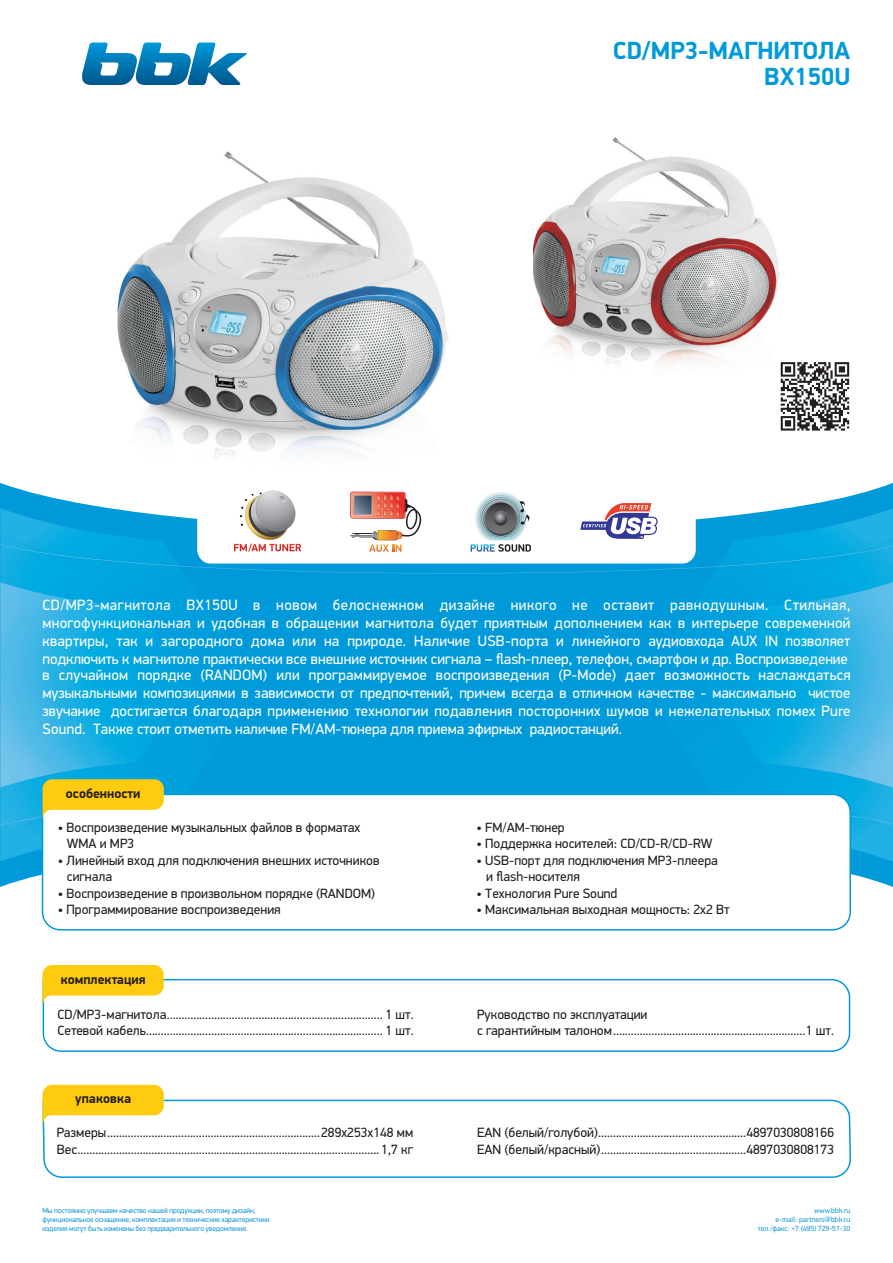
<style>
.page{position:relative;width:893px;height:1263px;background:#fff}
.page>*{position:absolute;margin:0;border:0;box-sizing:border-box;transform-origin:0 0}
.t1{font:700 24.9px/25.5px "PF Din Display Pro";color:#009ada;text-align:right}
.t2{font:15px/18px "PF Din Display Pro";color:#fff;text-align:justify}
.t3{font:13.5px/16.5px "PF Din Display Pro";color:#231f20}
.t4{font:700 13.5px "PF Din Display Pro";color:#231f20}
.t5{font:7.5px/9px "PF Din Display Pro";letter-spacing:-.02em;color:#1c9ad6}
.t6{font:7.5px/9px "PF Din Display Pro";color:#1c9ad6;text-align:right}
</style>
<div class="page">
<div style="left:0;top:483px;width:893px;height:404px;background:#009ada"></div>
<img style="left:0;top:508px;width:315px;height:75px">
<img style="left:0;top:545px;width:225px;height:32px">
<img style="left:104px;top:553px;width:75px;height:13px">
<div style="left:0;top:583px;width:315px;height:278px;background:#009ada"></div>
<div style="left:0;top:577px;width:256px;height:258px;background:#009fdc"></div>
<img style="left:0;top:534px;width:104px;height:35px">
<img style="left:0;top:582px;width:136px;height:197px">
<img style="left:104px;top:569px;width:48px;height:8px">
<div style="left:191px;top:583px;width:67px;height:54px;background:#009ada"></div>
<img style="left:0;top:534px;width:49px;height:10px">
<img style="left:0;top:544px;width:51px;height:10px">
<img style="left:851px;top:823px;width:42px;height:38px">
<img style="left:862px;top:823px;width:31px;height:8px">
<img style="left:868px;top:824px;width:24px;height:5px">
<div style="left:586px;top:594px;width:56px;height:185px;background:#009ada"></div>
<div style="left:642px;top:573px;width:31px;height:206px;background:#009ada"></div>
<img style="left:718px;top:788px;width:175px;height:35px">
<img style="left:642px;top:586px;width:31px;height:8px">
<img style="left:643px;top:587px;width:30px;height:50px">
<div style="left:673px;top:573px;width:220px;height:215px;background:#009fdc"></div>
<img style="left:762px;top:582px;width:131px;height:206px">
<img style="left:851px;top:803px;width:11px;height:15px">
<svg style="left:859px;top:817px;width:9px;height:2px"></svg>
<img style="left:866px;top:818px;width:27px;height:6px">
<svg style="left:82px;top:42px;width:165px;height:43px"></svg>
<svg style="left:43px;top:979px;width:807px;height:73px"></svg>
<svg style="left:43px;top:965px;width:121px;height:40px"></svg>
<svg style="left:42px;top:794px;width:809px;height:136px"></svg>
<svg style="left:0;top:779px;width:718px;height:47px"></svg>
<svg style="left:43px;top:1100px;width:808px;height:78px"></svg>
<svg style="left:43px;top:1085px;width:121px;height:39px"></svg>
<img style="left:118px;top:152px;width:331px;height:304px">
<img style="left:533px;top:138px;width:247px;height:227px">
<svg style="left:781px;top:362px;width:68px;height:69px"></svg>
<svg style="left:179px;top:483px;width:714px;height:90px"></svg>
<h1 class="t1" style="left:613px;top:38px;width:239px">CD/MP3-МАГНИТОЛА<br>BX150U</h1>
<p class="t2" style="left:43px;top:595px;width:809px">СD/MP3-магнитола BX150U в новом белоснежном дизайне никого не оставит равнодушным. Стильная, многофункциональная и удобная в обращении магнитола будет приятным дополнением как в интерьере современной квартиры, так и загородного дома или на природе. Наличие USB-порта и линейного аудиовхода AUX IN позволяет подключить к магнитоле практически все внешние источник сигнала – flash-плеер, телефон, смартфон и др. Воспроизведение</p>
<p class="t2" style="left:43px;top:666px;width:809px">в случайном порядке (RANDOM) или программируемое воспроизведения (P-Mode) дает возможность наслаждаться музыкальными композициями в зависимости от предпочтений, причем всегда в отличном качестве - максимально чистое звучание достигается благодаря применению технологии подавления посторонних шумов и нежелательных помех Pure Sound. Также стоит отметить наличие FM/AM-тюнера для приема эфирных радиостанций.</p>
<p class="t4" style="left:66px;top:785px;width:76px">особенности</p>
<p class="t3" style="left:67px;top:819px;width:295px;text-indent:-9px">• Воспроизведение музыкальных файлов в форматах<br>WMA и MP3</p>
<p class="t3" style="left:67px;top:852px;width:314px;text-indent:-9px">• Линейный вход для подключения внешних источников сигнала</p>
<p class="t3" style="left:58px;top:885px;width:319px">• Воспроизведение в произвольном порядке (RANDOM)</p>
<p class="t3" style="left:58px;top:901px;width:224px">• Программирование воспроизведения</p>
<p class="t4" style="left:61px;top:971px;width:86px">комплектация</p>
<p class="t3" style="left:477px;top:819px;width:90px">• FM/AM-тюнер</p>
<p class="t3" style="left:477px;top:835px;width:237px">• Поддержка носителей: CD/CD-R/CD-RW</p>
<p class="t3" style="left:486px;top:852px;width:233px;text-indent:-10px">• USB-порт для подключения MP3-плеера и flash-носителя</p>
<p class="t3" style="left:477px;top:885px;width:142px">• Технология Pure Sound</p>
<p class="t3" style="left:477px;top:901px;width:255px">• Максимальная выходная мощность: 2x2 Вт</p>
<p class="t3" style="left:57px;top:1006px;width:358px">CD/MP3-магнитола......................................................................... 1 шт.<br>Сетевой кабель................................................................................ 1 шт.</p>
<p class="t3" style="left:477px;top:1006px;width:359px">Руководство по эксплуатации<br>с гарантийным талоном.................................................................1 шт.</p>
<p class="t4" style="left:75px;top:1090px;width:58px">упаковка</p>
<p class="t3" style="left:57px;top:1124px;width:358px">Размеры........................................................................289x253x148 мм<br>Вес...................................................................................................... 1,7 кг</p>
<p class="t3" style="left:477px;top:1124px;width:359px">EAN (белый/голубой)..................................................4897030808166<br>EAN (белый/красный).................................................4897030808173</p>
<p class="t5" style="left:43px;top:1206px;width:229px">Мы постоянно улучшаем качество нашей продукции, поэтому дизайн, функциональное оснащение, комплектация и технические характеристики изделия могут быть изменены без предварительного уведомления.</p>
<p class="t6" style="left:758px;top:1206px;width:94px">www.bbk.ru<br>e-mail: partners@bbk.ru тел./факс: +7 (495) 729-51-30</p>
</div>
